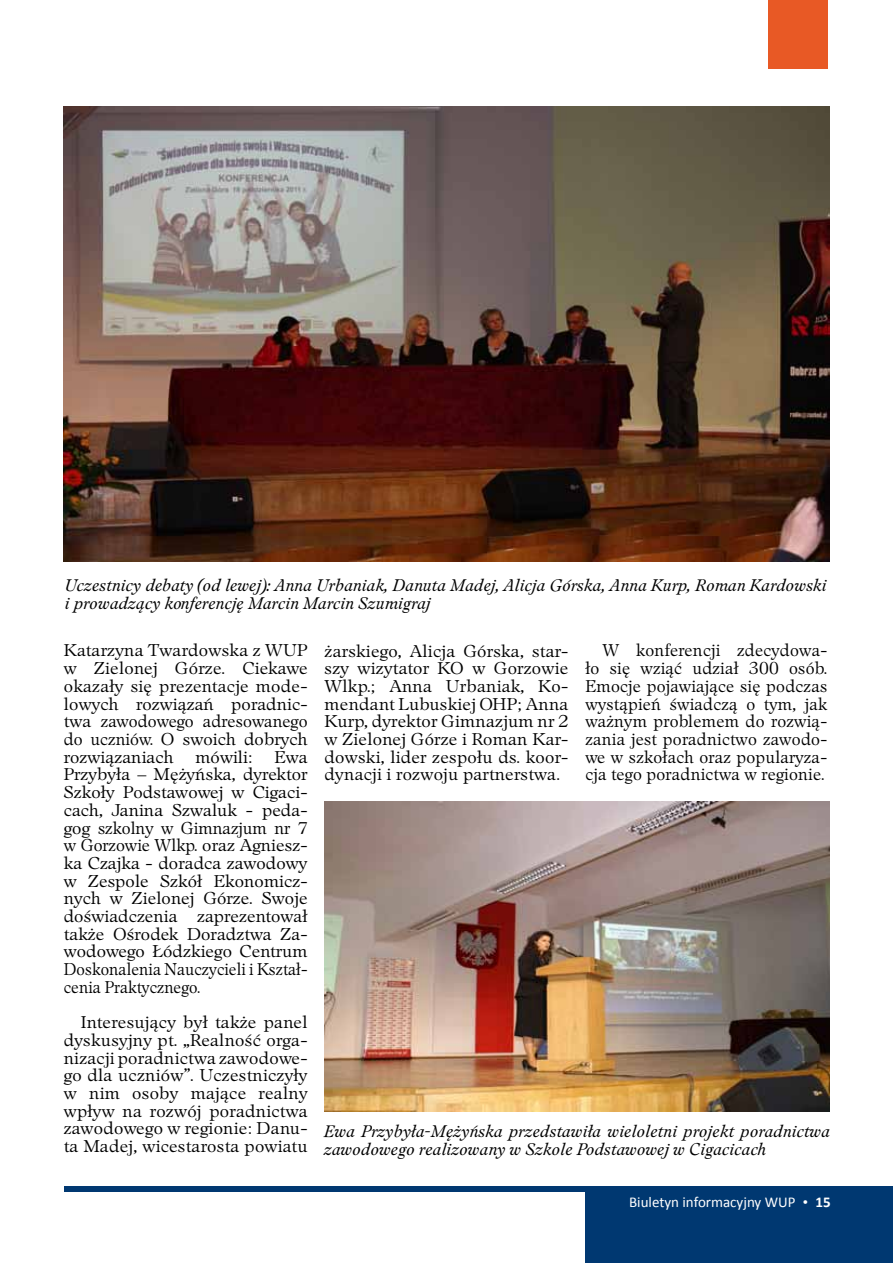
<style>
.page{position:relative;width:893px;height:1263px;background:#fff}
.page>*{position:absolute;margin:0;border:0;box-sizing:border-box;transform-origin:0 0}
.t1{font:16.5px/17.7px "EFN Nissan OT";letter-spacing:.015em;color:#000;text-align:justify;scale:1.05 1}
.t2{font:16.5px/17.7px "EFN Nissan OT";letter-spacing:.015em;color:#000;text-align:justify}
.t3{font:italic 16.2px/17.7px "EFN Nissan OT";color:#000}
.t4{font:15px "Calibri";color:#fff}
.s1{font-family:"EFN Nissan"}
.s2{font-weight:700}
</style>
<div class="page">
<div style="left:585px;top:1186px;width:308px;height:77px;background:#003871"></div>
<div style="left:64px;top:1186px;width:543px;height:6px;background:#003871"></div>
<div style="left:768px;top:0;width:60px;height:69px;background:#e85925"></div>
<img style="left:64px;top:106px;width:765px;height:456px">
<img style="left:325px;top:801px;width:504px;height:310px">
<p class="t3" style="left:65px;top:576px;width:763px">Uczestnicy debaty (od lewej): Anna Urbaniak, Danuta Madej, Alicja Górska, Anna Kurp, Roman Kardowski i prowadzący konferencję Marcin Marcin Szumigraj</p>
<p class="t1" style="left:64px;top:642px;width:234px">Katarzyna Twardowska z WUP w Zielonej Górze. Ciekawe okazały się prezentacje mode&shy;lowych rozwiązań poradnic&shy;twa zawodowego adresowanego do uczniów. O swoich dobrych rozwiązaniach</p>
<p class="t1" style="left:195px;top:748px;width:56px">mówili:</p>
<p class="t1" style="left:64px;top:748px;width:234px;text-indent:211px">Ewa Przybyła – Mężyńska, dyrektor Szkoły Podstawowej w Cigaci&shy;cach, Janina Szwaluk - peda&shy;gog szkolny w Gimnazjum nr 7 w Gorzowie Wlkp. oraz Agniesz&shy;ka Czajka - doradca zawodowy w Zespole Szkół Ekonomicz&shy;nych w Zielonej Górze. Swoje doświadczenia zaprezentował także Ośrodek Doradztwa Za&shy;wodowego Łódzkiego Centrum Doskonalenia Nauczycieli i Kształ&shy;cenia Praktycznego.</p>
<p class="t1" style="left:64px;top:1014px;width:234px;text-indent:17px">Interesujący był także panel dyskusyjny pt. „Realność orga&shy;nizacji poradnictwa zawodowe&shy;go dla uczniów”. Uczestniczyły w nim osoby mające realny wpływ na rozwój poradnictwa zawodowego w regionie: Danu&shy;ta Madej, wicestarosta powiatu</p>
<p class="t1" style="left:325px;top:642px;width:234px">żarskiego, Alicja Górska, star&shy;szy wizytator KO w Gorzowie Wlkp.; Anna Urbaniak, Ko&shy;mendant Lubuskiej OHP; Anna Kurp, dyrektor Gimnazjum nr 2 w Zielonej Górze i Roman Kar&shy;dowski, lider zespołu ds. koor&shy;dynacji i rozwoju partnerstwa.</p>
<p class="t2" style="left:585px;top:642px;width:243px;text-indent:17px">W konferencji zdecydowa&shy;ło się wziąć udział 300 osób.<br>Emocje pojawiające się podczas wystąpień świadczą o tym, jak ważnym problemem do rozwią&shy;zania jest poradnictwo zawodo&shy;we w szkołach oraz popularyza&shy;cja tego poradnictwa w regionie.</p>
<p class="t3" style="left:325px;top:1123px;width:507px">Ewa Przybyła-Mężyńska przedstawiła wieloletni projekt poradnictwa zawodowego realizowany w Szkole Podstawowej w Cigacicach</p>
<p class="t4" style="left:629px;top:1192px;width:203px">Biuletyn informacyjny WUP <span class="s1">•</span> <span class="s2">15</span></p>
</div>
